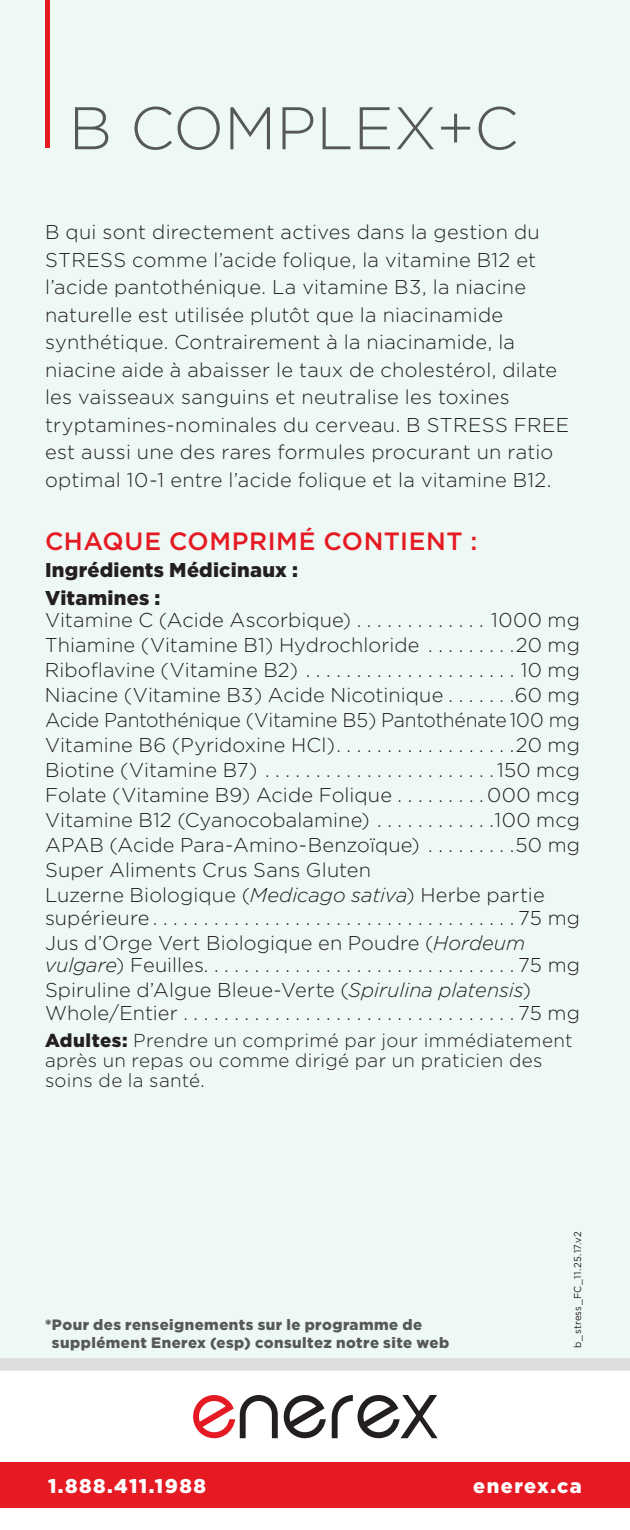
<style>
.page{position:relative;width:630px;height:1530px;background:#fff}
.page>*{position:absolute;margin:0;border:0;box-sizing:border-box;transform-origin:0 0}
.t1{font:300 60px "Gotham";color:#57585a}
.t2{font:500 25px "Gotham";letter-spacing:.025em;color:#e51a23}
.t3{font:300 20px/25px "Gotham";letter-spacing:.01em;color:#231f20}
.t4{font:900 20px/27.5px "Gotham";letter-spacing:.015em;color:#231f20}
.t5{font:900 20px "Gotham";letter-spacing:.075em;color:#fff}
.t6{font:300 18.75px/20px "Gotham";letter-spacing:.02em;color:#231f20}
.t7{font:900 15px/17.5px "Gotham";letter-spacing:.03em;color:#57585a}
.t8{font:10px "Gotham";letter-spacing:.025em;color:#231f20;scale:.95 1}
.s1{font-style:italic}
.s2{font-weight:900}
</style>
<div class="page">
<div style="left:0;top:1462px;width:630px;height:46px;background:#e51a23"></div>
<div style="left:0;top:0;width:630px;height:1365px;background:#eef8f5"></div>
<div style="left:0;top:1358px;width:630px;height:13px;background:#dcdddf"></div>
<svg style="left:332px;top:1395px;width:106px;height:44px"></svg>
<svg style="left:193px;top:1395px;width:133px;height:44px"></svg>
<hr style="left:45px;top:0;width:4px;height:148px;background:#e51a23">
<h1 class="t1" style="left:69px;top:90px;width:451px">B COMPLEX+C</h1>
<p class="t3" style="left:45px;top:218px;width:526px;line-height:27.5px">B qui sont directement actives dans la gestion du STRESS comme l’acide folique, la vitamine B12 et l’acide pantothénique. La vitamine B3, la niacine naturelle est utilisée plutôt que la niacinamide synthétique. Contrairement à la niacinamide, la niacine aide à abaisser le taux de cholestérol, dilate les vaisseaux sanguins et neutralise les toxines tryptamines-nominales du cerveau. B STRESS FREE est aussi une des rares formules procurant un ratio optimal 10-1 entre l’acide folique et la vitamine B12.</p>
<p class="t2" style="left:45px;top:525px;width:434px">CHAQUE COMPRIMÉ CONTIENT :</p>
<p class="t4" style="left:45px;top:556px;width:254px">Ingrédients Médicinaux :<br>Vitamines :</p>
<p class="t3" style="left:45px;top:607px;width:537px">Vitamine C (Acide Ascorbique) . . . . . . . . . . . . . 1000 mg Thiamine (Vitamine B1) Hydrochloride . . . . . . . . 20 mg Riboflavine (Vitamine B2) . . . . . . . . . . . . . . . . . . . . . 10 mg Niacine (Vitamine B3) Acide Nicotinique . . . . . . 60 mg Acide Pantothénique (Vitamine B5) Pantothénate 100 mg Vitamine B6 (Pyridoxine HCl) . . . . . . . . . . . . . . . . . 20 mg Biotine (Vitamine B7) . . . . . . . . . . . . . . . . . . . . . . 150 mcg Folate (Vitamine B9) Acide Folique . . . . . . . . . 000 mcg Vitamine B12 (Cyanocobalamine) . . . . . . . . . . . 100 mcg APAB (Acide Para-Amino-Benzoïque) . . . . . . . . 50 mg Super Aliments Crus Sans Gluten<br>Luzerne Biologique (<span class="s1">Medicago sativa</span>) Herbe partie</p>
<p class="t3" style="left:45px;top:905px;width:537px">supérieure . . . . . . . . . . . . . . . . . . . . . . . . . . . . . . . . . . . 75 mg<br>Jus d’Orge Vert Biologique en Poudre (<span class="s1">Hordeum</span></p>
<p class="t3" style="left:45px;top:952px;width:537px"><span class="s1">vulgare</span>) Feuilles . . . . . . . . . . . . . . . . . . . . . . . . . . . . . . 75 mg<br>Spiruline d’Algue Bleue-Verte (<span class="s1">Spirulina platensis</span>)</p>
<p class="t3" style="left:45px;top:1000px;width:537px">Whole/Entier.................................75 mg</p>
<p class="t6" style="left:45px;top:1030px;width:529px"><span class="s2">Adultes:</span> Prendre un comprimé par jour immédiatement après un repas ou comme dirigé par un praticien des soins de la santé.</p>
<p class="t7" style="left:52px;top:1316px;width:399px;text-indent:-7px">*Pour des renseignements sur le programme de supplément Enerex (esp) consultez notre site web</p>
<p class="t8" style="left:571px;top:1348px;width:124px;rotate:-90deg">b_stress_FC_11.25.17.v2</p>
<p class="t5" style="left:48px;top:1472px;width:159px">1.888.411.1988</p>
<p class="t5" style="left:473px;top:1472px;width:110px">enerex.ca</p>
</div>
